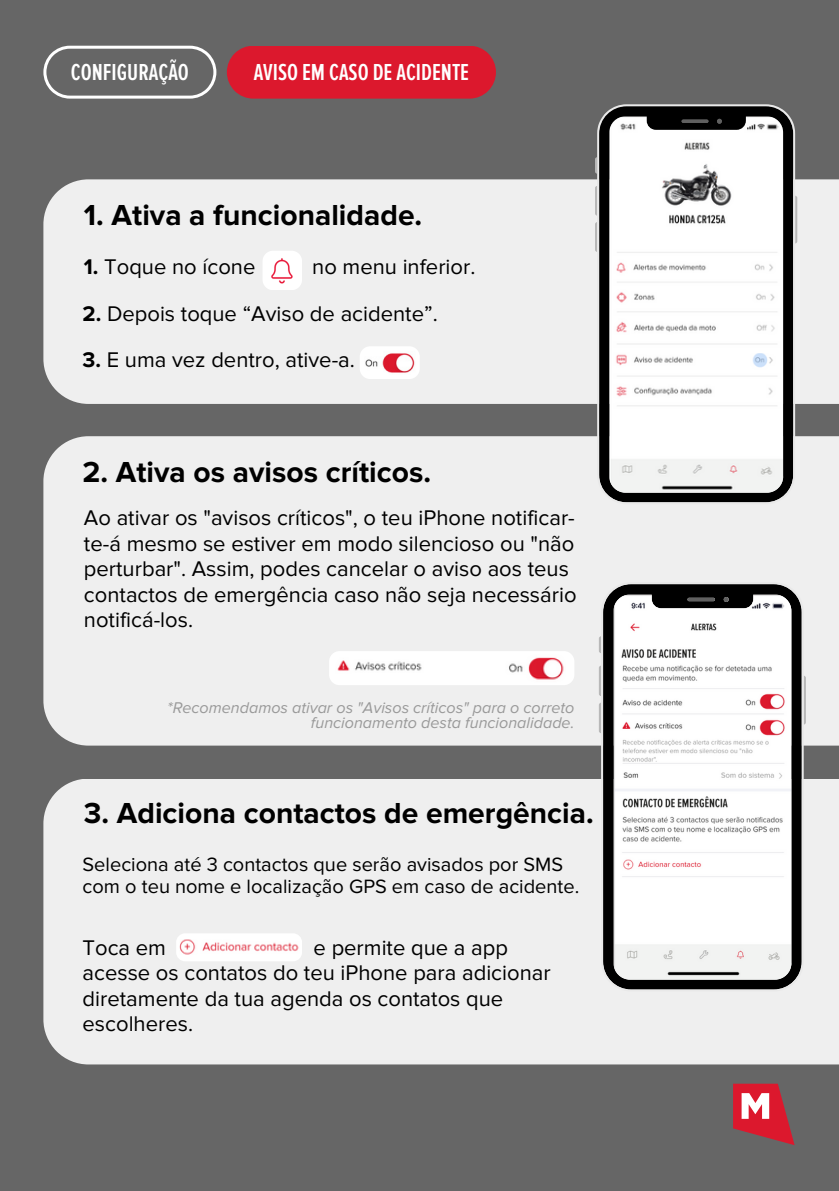
<style>
.page{position:relative;width:839px;height:1191px;background:#fff}
.page>*{position:absolute;margin:0;border:0;box-sizing:border-box;transform-origin:0 0}
.t1{font:700 30px "Proxima Nova";color:#000}
.t2{font:600 24px "Proxima Nova Ex Cn";color:#fff}
.t3{font:22px/25.6px "Proxima Nova";color:#000}
.t4{font:20px/22.4px "Proxima Nova";color:#000}
.t5{font:italic 16px/14.8px "Proxima Nova";color:#999;text-align:right}
.s1{font-weight:700}
</style>
<div class="page">
<div style="left:0;top:0;width:838px;height:1191px;background:#666"></div>
<svg style="left:733px;top:1084px;width:61px;height:61px"></svg>
<svg style="left:43px;top:46px;width:173px;height:52px"></svg>
<div style="left:227px;top:46px;width:269px;height:53px;background:#dc182d"></div>
<div style="left:43px;top:436px;width:795px;height:310px;background:#efefef"></div>
<div style="left:43px;top:779px;width:795px;height:285px;background:#efefef"></div>
<div style="left:329px;top:651px;width:245px;height:34px;background:#fff;border-radius:10px"></div>
<img style="left:337px;top:657px;width:227px;height:23px">
<div style="left:176px;top:933px;width:126px;height:28px;background:#fff;border-radius:9px"></div>
<svg style="left:599px;top:636px;width:2px;height:17px"></svg>
<svg style="left:599px;top:666px;width:2px;height:30px"></svg>
<svg style="left:599px;top:703px;width:2px;height:30px"></svg>
<svg style="left:803px;top:676px;width:2px;height:49px"></svg>
<svg style="left:601px;top:582px;width:202px;height:410px;fill:#fefefe"></svg>
<div style="left:43px;top:179px;width:795px;height:225px;background:#efefef"></div>
<div style="left:262px;top:251px;width:40px;height:39px;background:#fff;border-radius:10px"></div>
<img style="left:269px;top:255px;width:26px;height:31px;border-radius:10px">
<div style="left:360px;top:346px;width:60px;height:33px;background:#fff;border-radius:10px"></div>
<img style="left:365px;top:353px;width:50px;height:20px">
<svg style="left:595px;top:157px;width:2px;height:17px"></svg>
<svg style="left:595px;top:186px;width:2px;height:30px"></svg>
<svg style="left:595px;top:222px;width:2px;height:30px"></svg>
<svg style="left:795px;top:196px;width:2px;height:47px"></svg>
<svg style="left:597px;top:104px;width:198px;height:400px;fill:#fefefe"></svg>
<img style="left:742px;top:353px;width:32px;height:20px">
<img style="left:179px;top:940px;width:120px;height:15px">
<h2 class="t2" style="left:71px;top:58px;width:120px">CONFIGURAÇÃO</h2>
<h2 class="t2" style="left:254px;top:58px;width:217px">AVISO EM CASO DE ACIDENTE</h2>
<h4 class="t1" style="left:84px;top:197px;width:340px">1. Ativa a funcionalidade.</h4>
<h3 class="t3" style="left:84px;top:255px;width:173px"><span class="s1">1.</span> Toque no ícone</h3>
<h3 class="t3" style="left:312px;top:255px;width:165px">no menu inferior.</h3>
<p class="t3" style="left:83px;top:301px;width:356px"><span class="s1">2.</span> Depois toque “Aviso de acidente”.</p>
<h3 class="t3" style="left:83px;top:348px;width:274px"><span class="s1">3.</span> E uma vez dentro, ative-a.</h3>
<p class="t1" style="left:83px;top:455px;width:350px">2. Ativa os avisos críticos.</p>
<p class="t3" style="left:84px;top:505px;width:494px">Ao ativar os "avisos críticos", o teu iPhone notificar&shy;te-á mesmo se estiver em modo silencioso ou "não perturbar". Assim, podes cancelar o aviso aos teus contactos de emergência caso não seja necessário notificá-los.</p>
<h1 class="t5" style="left:167px;top:701px;width:408px">*Recomendamos ativar os "Avisos críticos" para o correto funcionamento desta funcionalidade.</h1>
<p class="t1" style="left:84px;top:795px;width:511px">3. Adiciona contactos de emergência.</p>
<p class="t4" style="left:83px;top:853px;width:498px">Seleciona até 3 contactos que serão avisados por SMS com o teu nome e localização GPS em caso de acidente.</p>
<h1 class="t3" style="left:83px;top:935px;width:85px">Toca em</h1>
<h1 class="t3" style="left:83px;top:935px;width:469px;text-indent:231px">e permite que a app acesse os contatos do teu iPhone para adicionar diretamente da tua agenda os contatos que escolheres.</h1>
</div>
